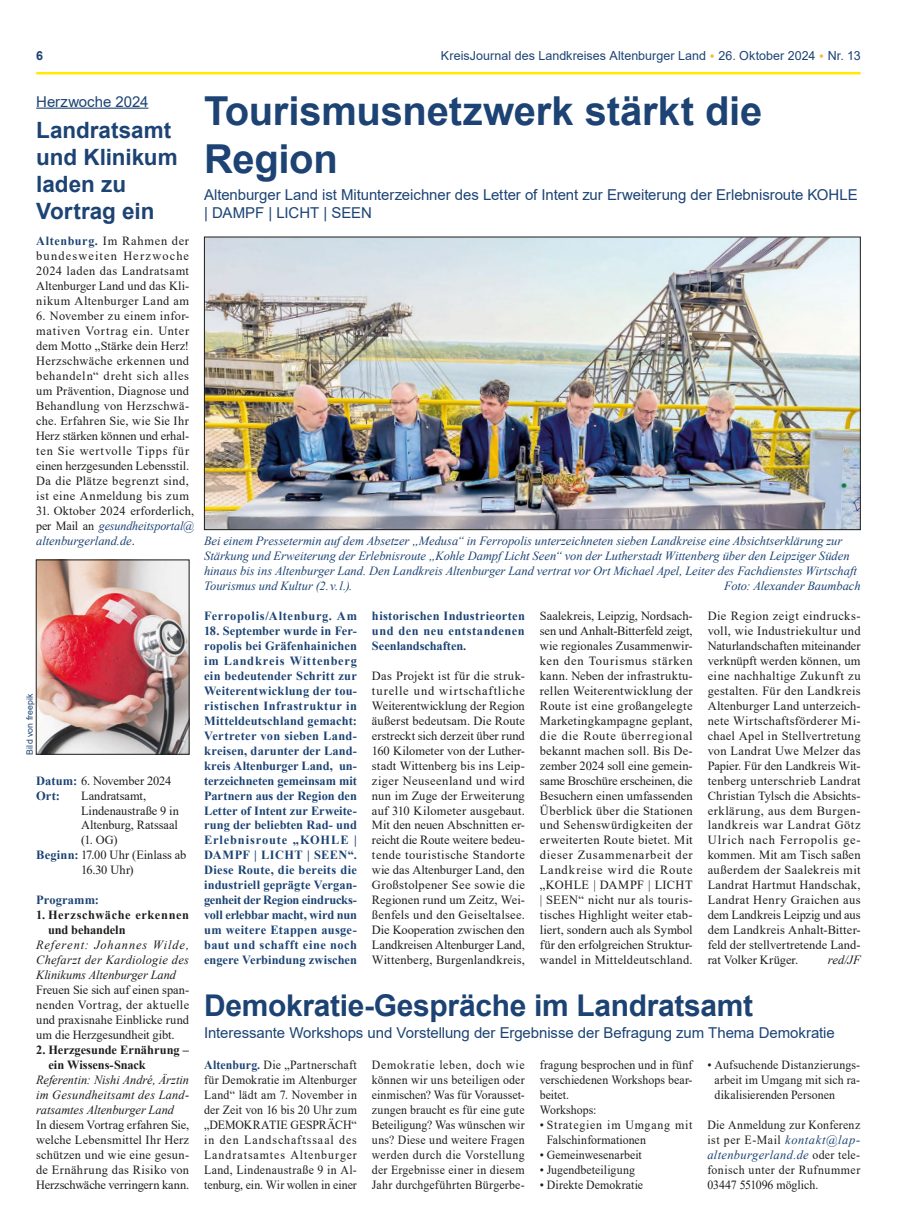
<style>
.page{position:relative;width:897px;height:1230px;background:#fff}
.page>*{position:absolute;margin:0;border:0;box-sizing:border-box;transform-origin:0 0}
.t1{font:700 39.88px/47.9px "Arial";letter-spacing:-.005em;color:#1c4374}
.t2{font:700 30px "Arial";letter-spacing:-.01em;color:#1c4374}
.t3{font:700 22.5px/27px "Arial";color:#1c4374}
.t4{font:15px/18px "Arial";letter-spacing:-.005em;color:#1c4374}
.t5{font:12.5px/15px "Times New Roman";letter-spacing:.01em;color:#1d1d1b;text-align:justify}
.t6{font:12.5px/15px "Times New Roman";letter-spacing:.01em;color:#1d1d1b;text-align:justify;scale:.95 1}
.t7{font:700 12.5px/15px "Times New Roman";letter-spacing:.03em;color:#1c4374;text-align:justify}
.t8{font:italic 12.5px/15px "Times New Roman";letter-spacing:-.005em;color:#1c4374}
.t9{font:italic 12.5px "Times New Roman";letter-spacing:.005em;color:#1d1d1b}
.t10{font:12.5px "Arial";letter-spacing:.005em;color:#1c4374}
.t11{font:700 12.5px "Times New Roman";letter-spacing:.005em;color:#1d1d1b}
.t12{font:12.5px/15px "Times New Roman";letter-spacing:-.01em;color:#1d1d1b}
.t13{font:12.5px/15px "Times New Roman";letter-spacing:.045em;color:#1d1d1b;scale:.95 1}
.t14{font:italic 12.5px "Times New Roman";letter-spacing:.025em;color:#1d1d1b}
.t15{font:12.5px "Times New Roman";letter-spacing:.035em;color:#1d1d1b}
.t16{font:italic 12.5px "Times New Roman";letter-spacing:.075em;color:#1d1d1b}
.t17{font:12.5px "Times New Roman";letter-spacing:.03em;color:#1d1d1b}
.t18{font:700 12.5px "Times New Roman";letter-spacing:.055em;color:#1c4374}
.t19{font:700 12.5px "Times New Roman";letter-spacing:.045em;color:#1d1d1b}
.t20{font:700 12.5px "Times New Roman";letter-spacing:.005em;color:#1c4374}
.t21{font:700 12.5px "Arial";color:#1c4374}
.t22{font:8.75px "Arial";letter-spacing:.015em;color:#1c4374}
.s1{font-size:13.75px;color:#f5bc35}
.s2{font-weight:700;color:#1c4374}
.s3{font-style:italic;color:#1c4374}
</style>
<div class="page">
<hr style="left:36px;top:72px;width:824px;height:2px;background:#ffea00">
<hr style="left:36px;top:108px;width:112px;height:1px;background:#1c4374">
<img style="left:38px;top:561px;width:149px;height:191px">
<img style="left:206px;top:239px;width:652px;height:289px">
<p class="t21" style="left:36px;top:47px;width:8px">6</p>
<p class="t10" style="left:441px;top:47px;width:421px">KreisJournal des Landkreises Altenburger Land <span class="s1">•</span> 26. Oktober 2024 <span class="s1">•</span> Nr. 13</p>
<p class="t4" style="left:36px;top:92px;width:114px">Herzwoche 2024</p>
<p class="t1" style="left:204px;top:87px;width:560px">Tourismusnetzwerk stärkt die<br>Region</p>
<p class="t4" style="left:204px;top:186px;width:655px">Altenburger Land ist Mitunterzeichner des Letter of Intent zur Erweiterung der Erlebnisroute KOHLE | DAMPF | LICHT | SEEN</p>
<p class="t3" style="left:36px;top:117px;width:143px">Landratsamt und Klinikum laden zu<br>Vortrag ein</p>
<p class="t5" style="left:36px;top:233px;width:154px"><span class="s2">Altenburg.</span> Im Rahmen der bundesweiten Herzwoche 2024 laden das Landratsamt Altenburger Land und das Kli&shy;nikum Altenburger Land am</p>
<p class="t5" style="left:36px;top:308px;width:155px">6. November zu einem infor&shy;mativen Vortrag ein. Unter dem Motto „Stärke dein Herz!<br>Herzschwäche erkennen und behandeln“ dreht sich alles um Prävention, Diagnose und Behandlung von Herzschwä&shy;che. Erfahren Sie, wie Sie Ihr Herz stärken können und erhal&shy;ten Sie wertvolle Tipps für einen herzgesunden Lebensstil.<br>Da die Plätze begrenzt sind, ist eine Anmeldung bis zum</p>
<p class="t5" style="left:36px;top:503px;width:160px">31. Oktober 2024 erforderlich, per Mail an <span class="s3">gesundheitsportal@ altenburgerland.de</span>.</p>
<p class="t8" style="left:204px;top:533px;width:654px">Bei einem Pressetermin auf dem Absetzer „Medusa“ in Ferropolis unterzeichneten sieben Landkreise eine Absichtserklärung zur Stärkung und Erweiterung der Erlebnisroute „Kohle Dampf Licht Seen“ von der Lutherstadt Wittenberg über den Leipziger Süden hinaus bis ins Altenburger Land. Den Landkreis Altenburger Land vertrat vor Ort Michael Apel, Leiter des Fachdienstes Wirtschaft Tourismus und Kultur (2. v. l.).</p>
<p class="t8" style="left:724px;top:578px;width:138px">Foto: Alexander Baumbach</p>
<p class="t22" style="left:24px;top:754px;width:63px;rotate:-90deg">Bild von freepik</p>
<p class="t12" style="left:36px;top:772px;width:136px"><span class="s2">Datum:</span> 6. November 2024<br><span class="s2">Ort:</span></p>
<p class="t5" style="left:81px;top:787px;width:66px">Landratsamt,</p>
<p class="t5" style="left:81px;top:802px;width:99px">Lindenau straße 9 in</p>
<p class="t5" style="left:81px;top:817px;width:98px">Altenburg, Ratssaal</p>
<p class="t5" style="left:81px;top:832px;width:38px">(1. OG)</p>
<p class="t5" style="left:36px;top:847px;width:152px"><span class="s2">Beginn:</span> 17.00 Uhr (Einlass ab</p>
<p class="t5" style="left:81px;top:862px;width:54px">16.30 Uhr)</p>
<p class="t20" style="left:36px;top:891px;width:64px">Programm:</p>
<p class="t19" style="left:36px;top:906px;width:154px">1. Herzschwäche erkennen</p>
<p class="t11" style="left:48px;top:921px;width:79px">und behandeln</p>
<p class="t16" style="left:36px;top:936px;width:154px">Referent: Johannes Wilde,</p>
<p class="t14" style="left:36px;top:951px;width:154px">Chef arzt der Kardiologie des</p>
<p class="t9" style="left:36px;top:966px;width:141px">Klinikums Altenburger Land</p>
<p class="t5" style="left:36px;top:982px;width:154px">Freuen Sie sich auf einen span-</p>
<p class="t15" style="left:36px;top:996px;width:154px">nenden Vortrag, der aktuelle</p>
<p class="t5" style="left:36px;top:1012px;width:154px">und praxisnahe Einblicke rund</p>
<p class="t12" style="left:36px;top:1027px;width:140px">um die Herzgesundheit gibt.</p>
<p class="t11" style="left:36px;top:1041px;width:154px">2. Herzgesunde Ernährung –</p>
<p class="t11" style="left:48px;top:1055px;width:99px">ein Wissens-Snack</p>
<p class="t9" style="left:36px;top:1071px;width:154px">Referentin: Nishi André, Ärztin</p>
<p class="t9" style="left:36px;top:1086px;width:154px">im Gesundheitsamt des Land-</p>
<p class="t9" style="left:36px;top:1101px;width:139px">ratsamtes Altenburger Land</p>
<p class="t5" style="left:36px;top:1116px;width:154px">In diesem Vortrag erfahren Sie,</p>
<p class="t5" style="left:36px;top:1131px;width:154px">welche Lebensmittel Ihr Herz</p>
<p class="t5" style="left:36px;top:1146px;width:154px">schützen und wie eine gesun-</p>
<p class="t17" style="left:36px;top:1160px;width:154px">de Ernährung das Risiko von</p>
<p class="t5" style="left:36px;top:1176px;width:154px">Herzschwäche verringern kann.</p>
<p class="t18" style="left:204px;top:606px;width:154px">Ferropolis/Altenburg. Am</p>
<p class="t7" style="left:204px;top:623px;width:154px">18. September wurde in Fer&shy;ropolis bei Gräfenhainichen im Landkreis Wittenberg ein bedeutender Schritt zur Weiterentwicklung der tou&shy;ristischen Infrastruktur in Mitteldeutschland gemacht:<br>Vertreter von sieben Land&shy;kreisen, darunter der Land&shy;kreis Altenburger Land, un&shy;terzeichneten gemeinsam mit Partnern aus der Region den Letter of Intent zur Erweite&shy;rung der beliebten Rad- und Erlebnisroute „KOHLE | DAMPF | LICHT | SEEN“.<br>Diese Route, die bereits die industriell geprägte Vergan&shy;genheit der Region eindrucks&shy;voll erlebbar macht, wird nun um weitere Etappen ausge&shy;baut und schafft eine noch engere Verbindung zwischen</p>
<p class="t7" style="left:372px;top:608px;width:154px">historischen Industrieorten und den neu entstandenen Seenlandschaften.</p>
<p class="t5" style="left:372px;top:667px;width:154px">Das Projekt ist für die struk&shy;turelle und wirtschaftliche Weiterentwicklung der Region äußerst bedeutsam. Die Route erstreckt sich derzeit über rund 160 Kilometer von der Luther&shy;stadt Wittenberg bis ins Leip&shy;ziger Neuseenland und wird nun im Zuge der Erweiterung auf 310 Kilometer ausgebaut.<br>Mit den neuen Abschnitten er&shy;reicht die Route weitere bedeu&shy;tende touristische Standorte wie das Altenburger Land, den Großstolpener See sowie die Regionen rund um Zeitz, Wei&shy;ßenfels und den Geiseltalsee.<br>Die Kooperation zwischen den Landkreisen Altenburger Land, Wittenberg, Burgenlandkreis,</p>
<p class="t5" style="left:540px;top:608px;width:154px">Saalekreis, Leipzig, Nordsach&shy;sen und Anhalt-Bitterfeld zeigt, wie regionales Zusammenwir&shy;ken den Tourismus stärken kann. Neben der infrastruktu&shy;rellen Weiterentwicklung der Route ist eine großangelegte Marketingkampagne geplant, die die Route überregional bekannt machen soll. Bis De&shy;zember 2024 soll eine gemein&shy;same Broschüre erscheinen, die Besuchern einen umfassenden Überblick über die Stationen und Sehenswürdigkeiten der erweiterten Route bietet. Mit dieser Zusammenarbeit der Landkreise wird die Route „KOHLE | DAMPF | LICHT | SEEN“ nicht nur als touris&shy;tisches Highlight weiter etab&shy;liert, sondern auch als Symbol für den erfolgreichen Struktur&shy;wandel in Mitteldeutschland.</p>
<p class="t5" style="left:707px;top:608px;width:154px">Die Region zeigt eindrucks&shy;voll, wie Industriekultur und Naturlandschaften miteinander verknüpft werden können, um eine nachhaltige Zukunft zu gestalten. Für den Landkreis Altenburger Land unterzeich&shy;nete Wirtschaftsförderer Mi&shy;chael Apel in Stellvertretung von Landrat Uwe Melzer das Papier. Für den Landkreis Wit&shy;tenberg unterschrieb Landrat Christian Tylsch die Absichts&shy;erklärung, aus dem Burgen&shy;landkreis war Landrat Götz Ulrich nach Ferropolis ge&shy;kommen. Mit am Tisch saßen außerdem der Saalekreis mit Landrat Hartmut Handschak, Landrat Henry Graichen aus dem Landkreis Leipzig und aus dem Landkreis Anhalt-Bitter&shy;feld der stellvertretende Land&shy;rat Volker Krüger.</p>
<p class="t9" style="left:827px;top:951px;width:34px">red/JF</p>
<p class="t2" style="left:204px;top:984px;width:550px">Demokratie-Gespräche im Landratsamt</p>
<p class="t4" style="left:204px;top:1023px;width:632px">Interessante Workshops und Vorstellung der Ergebnisse der Befragung zum Thema Demokratie</p>
<p class="t6" style="left:204px;top:1057px;width:162px"><span class="s2">Altenburg.</span> Die „Partnerschaft für Demokratie im Altenburger Land“ lädt am 7. November in der Zeit von 16 bis 20 Uhr zum „DEMOKRATIE GESPRÄCH“ in den Landschaftssaal des Landratsamtes Altenburger Land, Lindenaustraße 9 in Al&shy;tenburg, ein. Wir wollen in einer</p>
<p class="t6" style="left:372px;top:1057px;width:162px">Demokratie leben, doch wie können wir uns beteiligen oder einmischen? Was für Vorausset&shy;zungen braucht es für eine gute Beteiligung? Was wünschen wir uns? Diese und weitere Fragen werden durch die Vorstellung der Ergebnisse einer in diesem Jahr durchgeführten Bürgerbe-</p>
<p class="t6" style="left:539px;top:1057px;width:162px;text-align:left">fragung besprochen und in fünf verschiedenen Workshops bear&shy;beitet.<br>Workshops:</p>
<p class="t13" style="left:546px;top:1116px;width:155px;text-indent:-7px">• Strategien im Umgang mit<br>Falsch informationen</p>
<p class="t6" style="left:539px;top:1146px;width:109px">• Gemeinwesenarbeit</p>
<p class="t6" style="left:539px;top:1161px;width:102px">• Jugendbeteiligung</p>
<p class="t6" style="left:539px;top:1176px;width:110px">• Direkte Demokratie</p>
<p class="t6" style="left:714px;top:1057px;width:155px;text-indent:-7px">• Aufsuchende Distanzierungs&shy;arbeit im Umgang mit sich ra&shy;dikalisierenden Personen</p>
<p class="t6" style="left:707px;top:1116px;width:162px">Die Anmeldung zur Konferenz ist per E-Mail <span class="s3">kontakt@lap&shy;altenburgerland.de</span> oder tele&shy;fonisch unter der Rufnummer 03447 551096 möglich.</p>
</div>
